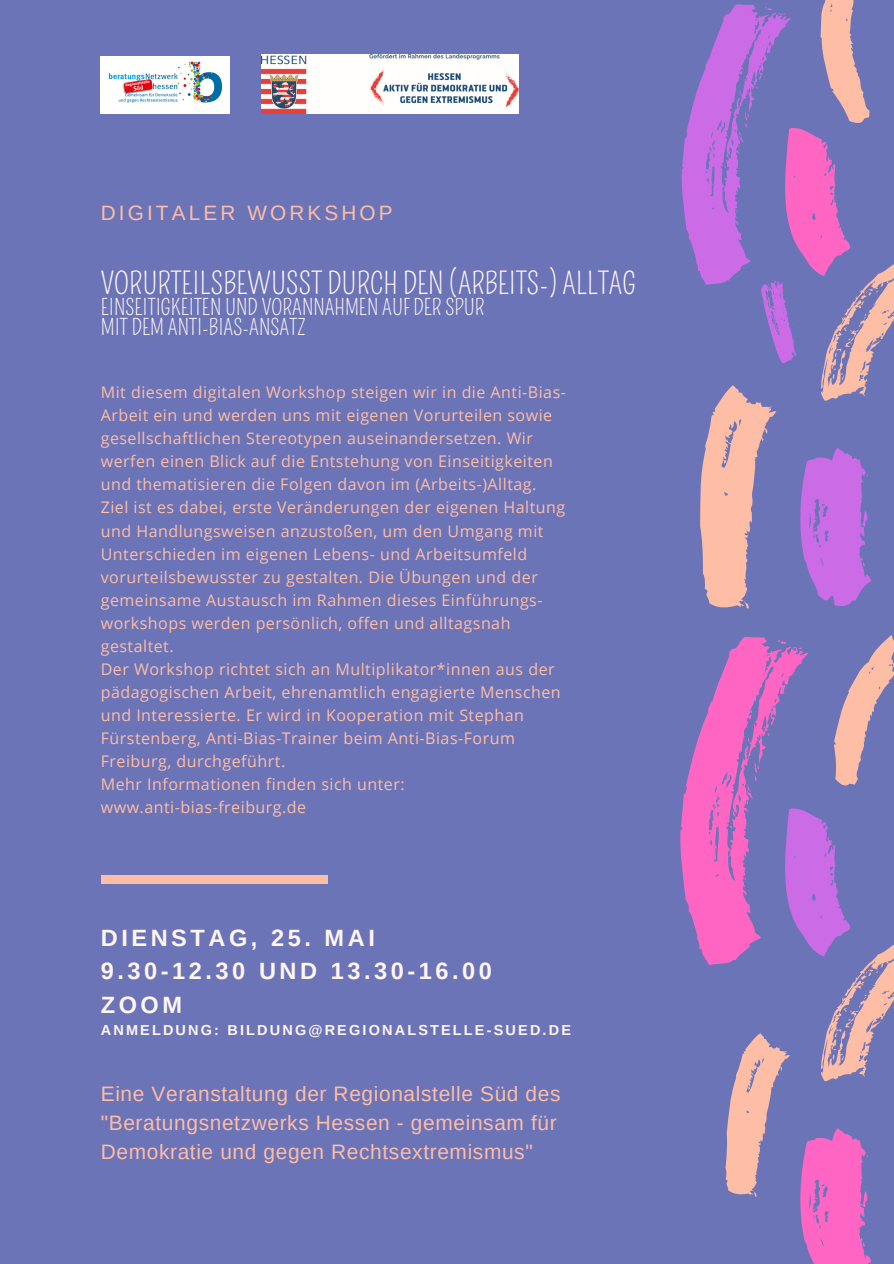
<style>
.page{position:relative;width:894px;height:1264px;background:#fff}
.page>*{position:absolute;margin:0;border:0;box-sizing:border-box;transform-origin:0 0}
.t1{font:29.7px "Pompiere";color:#fff6f2}
.t2{font:700 23.55px "Arimo";letter-spacing:.15em;color:#fff6f2}
.t3{font:21.6px "Pompiere";color:#fff6f2}
.t4{font:20.85px/29.2px "Arimo";letter-spacing:.03em;color:#febda5}
.t5{font:20.7px "Arimo";letter-spacing:.15em;color:#febda5}
.t6{font:16.05px/23px "Open Sans";letter-spacing:.03em;color:#febda5}
.t7{font:700 14.4px "Arimo";letter-spacing:.15em;color:#fff6f2}
</style>
<div class="page">
<div style="left:0;top:0;width:893px;height:1263px;background:#6c74b8"></div>
<svg style="left:681px;top:0;width:212px;height:609px"></svg>
<svg style="left:680px;top:635px;width:213px;height:628px"></svg>
<div style="left:101px;top:874px;width:226px;height:9px;background:#febda5"></div>
<img style="left:261px;top:54px;width:257px;height:60px">
<img style="left:101px;top:56px;width:128px;height:58px">
<p class="t5" style="left:101px;top:201px;width:293px">DIGITALER WORKSHOP</p>
<p class="t1" style="left:101px;top:266px;width:536px">VORURTEILSBEWUSST DURCH DEN (ARBEITS-) ALLTAG</p>
<p class="t3" style="left:101px;top:295px;width:385px">EINSEITIGKEITEN UND VORANNAHMEN AUF DER SPUR</p>
<p class="t3" style="left:101px;top:315px;width:206px">MIT DEM ANTI-BIAS-ANSATZ</p>
<p class="t6" style="left:101px;top:380px;width:466px">Mit diesem digitalen Workshop steigen wir in die Anti-Bias-<br>Arbeit ein und werden uns mit eigenen Vorurteilen sowie gesellschaftlichen Stereotypen auseinandersetzen. Wir</p>
<p class="t6" style="left:101px;top:449px;width:453px">werfen einen Blick auf die Entstehung von Einseitigkeiten und thematisieren die Folgen davon im (Arbeits-)Alltag.</p>
<p class="t6" style="left:101px;top:496px;width:466px">Ziel ist es dabei, erste Veränderungen der eigenen Haltung und Handlungsweisen anzustoßen, um den Umgang mit Unterschieden im eigenen Lebens- und Arbeitsumfeld vorurteilsbewusster zu gestalten. Die Übungen und der gemeinsame Austausch im Rahmen dieses Einführungs&shy;workshops werden persönlich, offen und alltagsnah gestaltet.</p>
<p class="t6" style="left:101px;top:657px;width:461px">Der Workshop richtet sich an Multiplikator*innen aus der pädagogischen Arbeit, ehrenamtlich engagierte Menschen und Interessierte. Er wird in Kooperation mit Stephan Fürstenberg, Anti-Bias-Trainer beim Anti-Bias-Forum Freiburg, durchgeführt.</p>
<p class="t6" style="left:101px;top:772px;width:305px">Mehr Informationen finden sich unter:</p>
<p class="t6" style="left:101px;top:795px;width:207px">www.anti-bias-freiburg.de</p>
<p class="t2" style="left:101px;top:925px;width:275px">DIENSTAG, 25. MAI</p>
<p class="t2" style="left:101px;top:958px;width:392px">9.30-12.30 UND 13.30-16.00</p>
<p class="t2" style="left:101px;top:991px;width:83px">ZOOM</p>
<p class="t7" style="left:101px;top:1022px;width:471px">ANMELDUNG: BILDUNG@REGIONALSTELLE-SUED.DE</p>
<p class="t4" style="left:101px;top:1078px;width:461px">Eine Veranstaltung der Regionalstelle Süd des "Beratungsnetzwerks Hessen - gemeinsam für<br>Demokratie und gegen Rechtsextremismus"</p>
</div>
